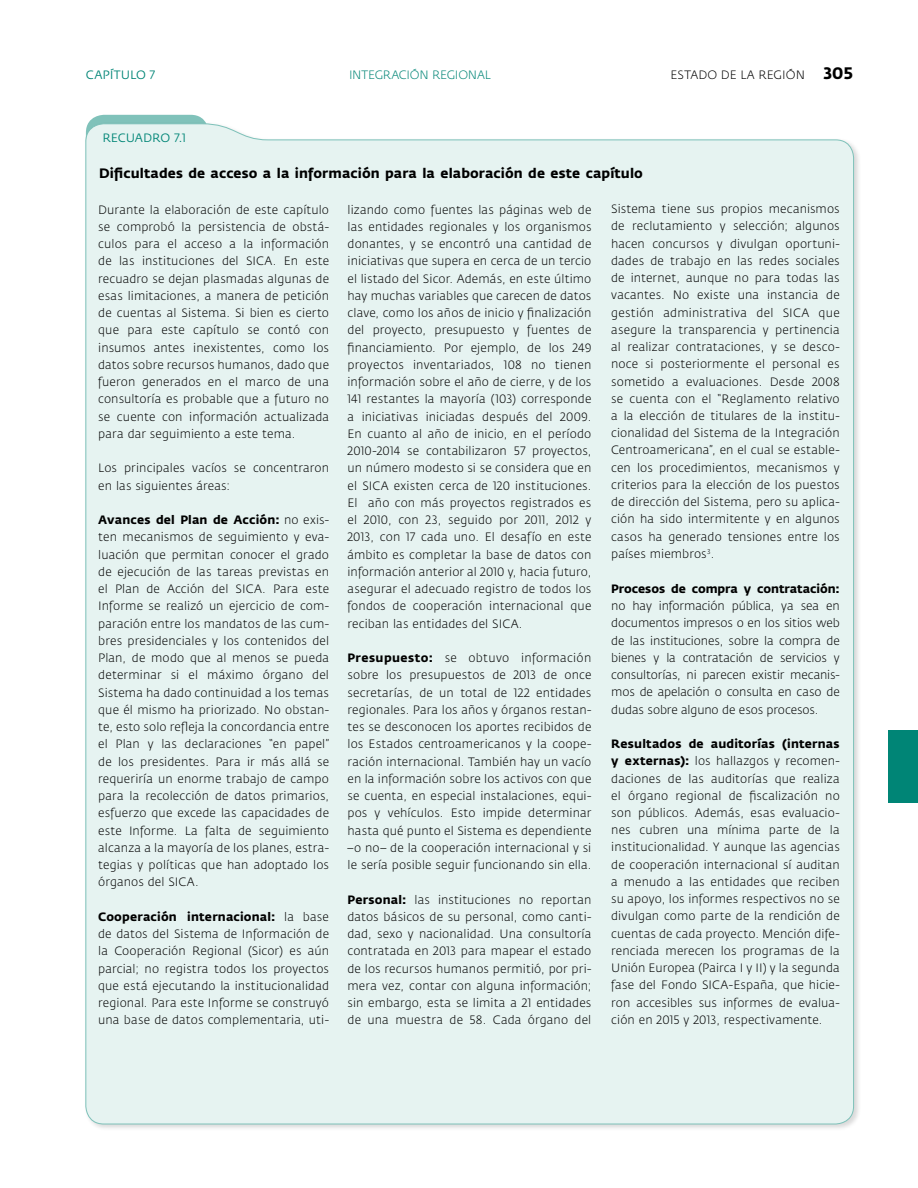
<style>
.page{position:relative;width:918px;height:1188px;background:#fff}
.page>*{position:absolute;margin:0;border:0;box-sizing:border-box;transform-origin:0 0}
.t1{font:700 13.5px "Fedra Sans";letter-spacing:.01em;color:#000}
.t2{font:300 12px/17.2px "Fedra Sans";letter-spacing:.01em;color:#000;text-align:justify}
.t3{font:12px "Fedra Sans";letter-spacing:.005em;color:#008576}
.t4{font:700 12px "Fedra Sans";letter-spacing:-.005em;color:#000}
.t5{font:300 12px "Fedra Sans";letter-spacing:-.015em;color:#008576}
.s1{font-weight:700;font-size:16.5px}
.s2{font-weight:700}
</style>
<div class="page">
<div style="left:888px;top:730px;width:30px;height:73px;background:#008576"></div>
<div style="left:86px;top:115px;width:123px;height:44px;background:#80c2ba;border-radius:18px"></div>
<div style="left:85px;top:123px;width:769px;height:1002px;background:#e6f3f1"></div>
<p class="t3" style="left:86px;top:68px;width:71px">CAPÍTULO 7</p>
<p class="t5" style="left:349px;top:68px;width:143px">INTEGRACIÓN REGIONAL</p>
<p class="t2" style="left:670px;top:66px;width:184px">ESTADO DE LA REGIÓN <span class="s1">305</span></p>
<p class="t3" style="left:102px;top:131px;width:85px">RECUADRO 7.1</p>
<p class="t1" style="left:99px;top:165px;width:545px">Dificultades de acceso a la información para la elaboración de este capítulo</p>
<p class="t2" style="left:348px;top:201px;width:245px">lizando como fuentes las páginas web de las entidades regionales y los organismos donantes, y se encontró una cantidad de iniciativas que supera en cerca de un tercio el listado del Sicor. Además, en este último hay muchas variables que carecen de datos clave, como los años de inicio y finalización del proyecto, presupuesto y fuentes de financiamiento. Por ejemplo, de los 249 proyectos inventariados, 108 no tienen información sobre el año de cierre, y de los 141 restantes la mayoría (103) corresponde a iniciativas iniciadas después del 2009.<br>En cuanto al año de inicio, en el período 2010-2014 se contabilizaron 57 proyectos, un número modesto si se considera que en el SICA existen cerca de 120 instituciones.<br>El año con más proyectos registrados es el 2010, con 23, seguido por 2011, 2012 y 2013, con 17 cada uno. El desafío en este ámbito es completar la base de datos con información anterior al 2010 y, hacia futuro, asegurar el adecuado registro de todos los fondos de cooperación internacional que reciban las entidades del SICA.</p>
<p class="t2" style="left:347px;top:650px;width:245px"><span class="s2">Presupuesto:</span> se obtuvo información sobre los presupuestos de 2013 de once secretarías, de un total de 122 entidades regionales. Para los años y órganos restan&shy;tes se desconocen los aportes recibidos de los Estados centroamericanos y la coope&shy;ración internacional. También hay un vacío en la información sobre los activos con que se cuenta, en especial instalaciones, equi&shy;pos y vehículos. Esto impide determinar hasta qué punto el Sistema es dependiente –o no– de la cooperación internacional y si le sería posible seguir funcionando sin ella.</p>
<p class="t2" style="left:348px;top:891px;width:245px"><span class="s2">Personal:</span> las instituciones no reportan datos básicos de su personal, como canti&shy;dad, sexo y nacionalidad. Una consultoría contratada en 2013 para mapear el estado de los recursos humanos permitió, por pri&shy;mera vez, contar con alguna información; sin embargo, esta se limita a 21 entidades de una muestra de 58. Cada órgano del</p>
<p class="t3" style="left:96px;top:132px;width:89px">RECUADRO 3.3</p>
<p class="t2" style="left:611px;top:201px;width:230px">Sistema tiene sus propios mecanismos de reclutamiento y selección; algunos hacen concursos y divulgan oportuni&shy;dades de trabajo en las redes sociales de internet, aunque no para todas las vacantes. No existe una instancia de gestión administrativa del SICA que asegure la transparencia y pertinencia al realizar contrataciones, y se desco&shy;noce si posteriormente el personal es sometido a evaluaciones. Desde 2008 se cuenta con el “Reglamento relativo a la elección de titulares de la institu&shy;cionalidad del Sistema de la Integración Centroamericana”, en el cual se estable&shy;cen los procedimientos, mecanismos y criterios para la elección de los puestos de dirección del Sistema, pero su aplica&shy;ción ha sido intermitente y en algunos casos ha generado tensiones entre los países miembros<sup>3</sup>.</p>
<p class="t4" style="left:611px;top:581px;width:230px">Procesos de compra y contratación:</p>
<p class="t2" style="left:611px;top:598px;width:230px">no hay información pública, ya sea en documentos impresos o en los sitios web de las instituciones, sobre la compra de bienes y la contratación de servicios y consultorías, ni parecen existir mecanis&shy;mos de apelación o consulta en caso de dudas sobre alguno de esos procesos.</p>
<p class="t2" style="left:611px;top:736px;width:230px"><span class="s2">Resultados de auditorías (internas y externas):</span> los hallazgos y recomen&shy;daciones de las auditorías que realiza el órgano regional de fiscalización no son públicos. Además, esas evaluacio&shy;nes cubren una mínima parte de la institucionalidad. Y aunque las agencias de cooperación internacional sí auditan a menudo a las entidades que reciben su apoyo, los informes respectivos no se divulgan como parte de la rendición de cuentas de cada proyecto. Mención dife&shy;renciada merecen los programas de la Unión Europea (Pairca I y II) y la segunda fase del Fondo SICA-España, que hicie&shy;ron accesibles sus informes de evalua&shy;ción en 2015 y 2013, respectivamente.</p>
<p class="t2" style="left:98px;top:201px;width:232px">Durante la elaboración de este capítulo se comprobó la persistencia de obstá&shy;culos para el acceso a la información de las instituciones del SICA. En este recuadro se dejan plasmadas algunas de esas limitaciones, a manera de petición de cuentas al Sistema. Si bien es cierto que para este capítulo se contó con insumos antes inexistentes, como los datos sobre recursos humanos, dado que fueron generados en el marco de una consultoría es probable que a futuro no se cuente con información actualizada para dar seguimiento a este tema.</p>
<p class="t2" style="left:98px;top:460px;width:232px">Los principales vacíos se concentraron en las siguientes áreas:</p>
<p class="t2" style="left:98px;top:512px;width:232px"><span class="s2">Avances del Plan de Acción:</span> no exis&shy;ten mecanismos de seguimiento y eva&shy;luación que permitan conocer el grado de ejecución de las tareas previstas en el Plan de Acción del SICA. Para este Informe se realizó un ejercicio de com&shy;paración entre los mandatos de las cum&shy;bres presidenciales y los contenidos del Plan, de modo que al menos se pueda determinar si el máximo órgano del Sistema ha dado continuidad a los temas que él mismo ha priorizado. No obstan&shy;te, esto solo refleja la concordancia entre el Plan y las declaraciones “en papel” de los presidentes. Para ir más allá se requeriría un enorme trabajo de campo para la recolección de datos primarios, esfuerzo que excede las capacidades de este Informe. La falta de seguimiento alcanza a la mayoría de los planes, estra&shy;tegias y políticas que han adoptado los órganos del SICA.</p>
<p class="t2" style="left:98px;top:908px;width:232px"><span class="s2">Cooperación internacional:</span> la base de datos del Sistema de Información de la Cooperación Regional (Sicor) es aún parcial; no registra todos los proyectos que está ejecutando la institucionalidad regional. Para este Informe se construyó una base de datos complementaria, uti-</p>
</div>
